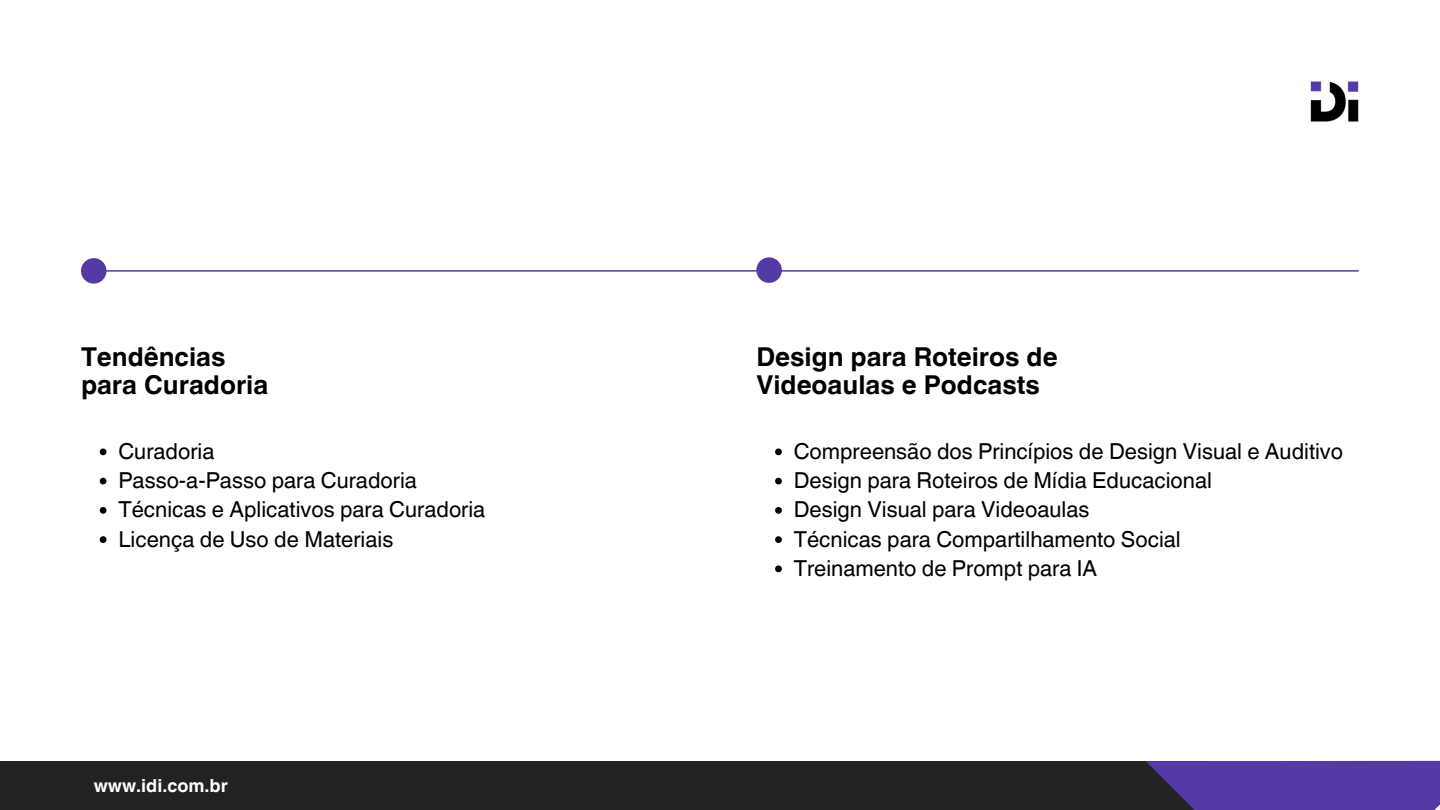
<style>
.page{position:relative;width:1440px;height:810px;background:#fff}
.page>*{position:absolute;margin:0;border:0;box-sizing:border-box;transform-origin:0 0}
.t1{font:700 26px/28.5px "Helvetica World";color:#000}
.t2{font:22px "Helvetica World";color:#000}
.t3{font:700 18px "Helvetica World";color:#fff}
</style>
<div class="page">
<hr style="left:94px;top:270px;width:1264px;height:2px;background:#543aa4">
<div style="left:81px;top:258px;width:25px;height:26px;background:#543aa4;border-radius:50%"></div>
<div style="left:756px;top:257px;width:26px;height:26px;background:#543aa4;border-radius:50%"></div>
<div style="left:0;top:761px;width:1208px;height:49px;background:#222"></div>
<svg style="left:1146px;top:761px;width:294px;height:49px"></svg>
<svg style="left:100px;top:448px;width:6px;height:7px"></svg>
<svg style="left:100px;top:478px;width:6px;height:6px"></svg>
<svg style="left:100px;top:507px;width:6px;height:7px"></svg>
<svg style="left:100px;top:536px;width:6px;height:7px"></svg>
<svg style="left:775px;top:448px;width:7px;height:7px"></svg>
<svg style="left:775px;top:478px;width:7px;height:6px"></svg>
<svg style="left:775px;top:507px;width:7px;height:7px"></svg>
<svg style="left:775px;top:536px;width:7px;height:7px"></svg>
<svg style="left:775px;top:565px;width:7px;height:7px"></svg>
<img style="left:1310px;top:81px;width:49px;height:41px">
<p class="t1" style="left:81px;top:340px;width:189px">Tendências para Curadoria</p>
<h1 class="t2" style="left:118px;top:438px;width:98px">Curadoria</h1>
<h1 class="t2" style="left:118px;top:468px;width:300px">Passo-a-Passo para Curadoria</h1>
<p class="t2" style="left:118px;top:497px;width:368px">Técnicas e Aplicativos para Curadoria</p>
<p class="t2" style="left:118px;top:526px;width:277px">Licença de Uso de Materiais</p>
<p class="t3" style="left:94px;top:770px;width:136px">www.idi.com.br</p>
<p class="t1" style="left:756px;top:340px;width:303px">Design para Roteiros de<br>Videoaulas e Podcasts</p>
<p class="t2" style="left:794px;top:438px;width:551px">Compreensão dos Princípios de Design Visual e Auditivo</p>
<p class="t2" style="left:794px;top:468px;width:420px">Design para Roteiros de Mídia Educacional</p>
<p class="t2" style="left:794px;top:497px;width:297px">Design Visual para Videoaulas</p>
<p class="t2" style="left:794px;top:526px;width:389px">Técnicas para Compartilhamento Social</p>
<p class="t2" style="left:794px;top:555px;width:305px">Treinamento de Prompt para IA</p>
</div>
